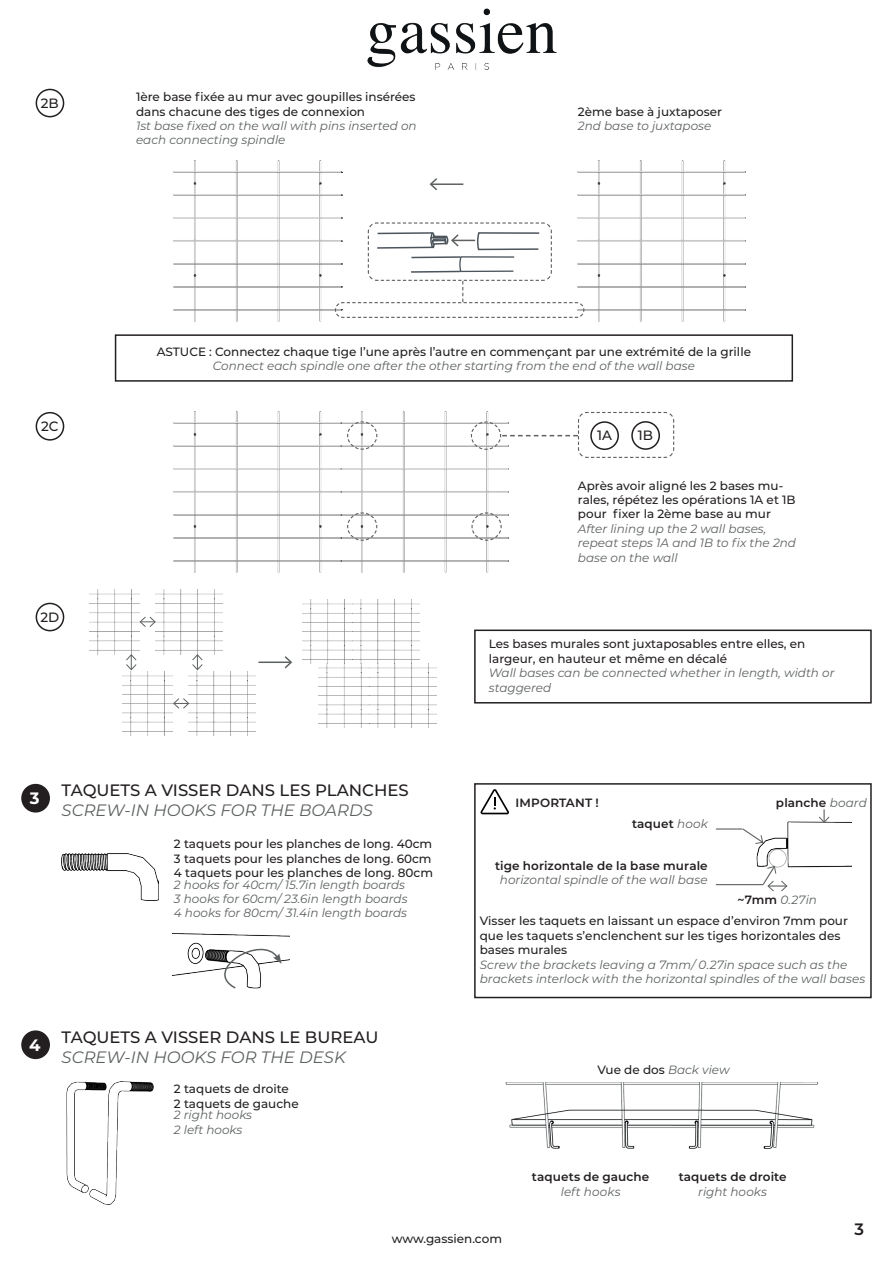
<style>
.page{position:relative;width:893px;height:1263px;background:#fff}
.page>*{position:absolute;margin:0;border:0;box-sizing:border-box;transform-origin:0 0}
.t1{font:500 16.5px "Montserrat";color:#231f20}
.t2{font:italic 16.5px "Montserrat";color:#5d6162}
.t3{font:700 16.5px "Montserrat";color:#fff}
.t4{font:600 16.5px "Montserrat";color:#231f20}
.t5{font:500 13.5px "Montserrat";color:#231f20}
.t6{font:500 12px/14.4px "Montserrat";color:#231f20}
.t7{font:italic 12px/14.4px "Montserrat";color:#5d6162}
.t8{font:600 12px "Montserrat";letter-spacing:.01em;color:#231f20}
.s1{font-weight:400;font-style:italic;color:#5d6162}
.s2{font-weight:600;font-style:normal;color:#231f20}
</style>
<div class="page">
<img style="left:367px;top:8px;width:190px;height:62px">
<div style="left:36px;top:603px;width:28px;height:28px;border:2px solid #231f20;border-radius:50%"></div>
<div style="left:474px;top:629px;width:398px;height:74px;border:2px solid #231f20"></div>
<div style="left:36px;top:89px;width:28px;height:28px;border:2px solid #231f20;border-radius:50%"></div>
<img style="left:578px;top:161px;width:167px;height:161px">
<img style="left:174px;top:161px;width:167px;height:161px">
<hr style="left:431px;top:183px;width:32px;height:2px;background:#5d6162">
<svg style="left:429px;top:178px;width:10px;height:13px"></svg>
<svg style="left:334px;top:218px;width:251px;height:100px"></svg>
<div style="left:36px;top:412px;width:28px;height:29px;border:2px solid #231f20;border-radius:50%"></div>
<img style="left:174px;top:412px;width:334px;height:161px">
<svg style="left:470px;top:411px;width:205px;height:47px"></svg>
<div style="left:591px;top:422px;width:27px;height:27px;background:#fff;border-radius:50%"></div>
<div style="left:590px;top:421px;width:29px;height:29px;border:2px solid #231f20;border-radius:50%"></div>
<div style="left:632px;top:422px;width:27px;height:27px;background:#fff;border-radius:50%"></div>
<div style="left:631px;top:421px;width:29px;height:29px;border:2px solid #231f20;border-radius:50%"></div>
<svg style="left:471px;top:512px;width:31px;height:29px"></svg>
<svg style="left:347px;top:421px;width:31px;height:29px"></svg>
<svg style="left:347px;top:512px;width:31px;height:29px"></svg>
<div style="left:115px;top:334px;width:678px;height:48px;border:2px solid #231f20"></div>
<img style="left:156px;top:590px;width:67px;height:64px">
<img style="left:89px;top:590px;width:51px;height:64px">
<img style="left:189px;top:671px;width:67px;height:65px">
<img style="left:122px;top:671px;width:51px;height:65px">
<img style="left:302px;top:599px;width:118px;height:64px">
<img style="left:319px;top:663px;width:117px;height:65px">
<svg style="left:139px;top:616px;width:17px;height:12px"></svg>
<svg style="left:173px;top:697px;width:17px;height:12px"></svg>
<svg style="left:126px;top:654px;width:11px;height:17px"></svg>
<svg style="left:192px;top:654px;width:11px;height:17px"></svg>
<hr style="left:258px;top:661px;width:33px;height:2px;background:#5d6162">
<svg style="left:283px;top:656px;width:9px;height:13px"></svg>
<div style="left:22px;top:785px;width:27px;height:27px;background:#231f20;border-radius:50%"></div>
<div style="left:21px;top:784px;width:29px;height:28px;border:2px solid #231f20;border-radius:50%"></div>
<img style="left:62px;top:853px;width:96px;height:48px">
<svg style="left:480px;top:789px;width:29px;height:25px"></svg>
<img style="left:173px;top:933px;width:117px;height:43px">
<svg style="left:201px;top:933px;width:81px;height:56px"></svg>
<img style="left:756px;top:821px;width:96px;height:47px">
<svg style="left:818px;top:809px;width:12px;height:15px"></svg>
<svg style="left:762px;top:865px;width:26px;height:27px"></svg>
<hr style="left:716px;top:884px;width:47px;height:1px;background:#5d6162">
<svg style="left:716px;top:827px;width:48px;height:17px"></svg>
<div style="left:474px;top:783px;width:398px;height:215px;border:2px solid #231f20"></div>
<div style="left:22px;top:1031px;width:27px;height:27px;background:#231f20;border-radius:50%"></div>
<div style="left:21px;top:1030px;width:29px;height:29px;border:2px solid #231f20;border-radius:50%"></div>
<img style="left:67px;top:1081px;width:86px;height:124px">
<img style="left:505px;top:1082px;width:314px;height:67px">
<p class="t5" style="left:41px;top:94px;width:19px">2B</p>
<p class="t6" style="left:136px;top:89px;width:281px">1ère base fixée au mur avec goupilles insérées dans chacune des tiges de connexion</p>
<p class="t7" style="left:136px;top:118px;width:282px">1st base fixed on the wall with pins inserted on each connecting spindle</p>
<p class="t6" style="left:578px;top:104px;width:146px">2ème base à juxtaposer</p>
<p class="t7" style="left:578px;top:118px;width:135px">2nd base to juxtapose</p>
<p class="t5" style="left:41px;top:417px;width:19px">2C</p>
<p class="t5" style="left:40px;top:607px;width:20px">2D</p>
<p class="t6" style="left:157px;top:344px;width:596px">ASTUCE : Connectez chaque tige l’une après l’autre en commençant par une extrémité de la grille</p>
<p class="t7" style="left:213px;top:358px;width:484px">Connect each spindle one after the other starting from the end of the wall base</p>
<p class="t5" style="left:597px;top:426px;width:16px">1A</p>
<p class="t5" style="left:638px;top:426px;width:17px">1B</p>
<p class="t6" style="left:578px;top:478px;width:219px">Après avoir aligné les 2 bases mu&shy;rales, répétez les opérations 1A et 1B pour fixer la 2ème base au mur</p>
<p class="t7" style="left:578px;top:521px;width:220px">After lining up the 2 wall bases, repeat steps 1A and 1B to fix the 2nd base on the wall</p>
<p class="t6" style="left:489px;top:636px;width:318px">Les bases murales sont juxtaposables entre elles, en largeur, en hauteur et même en décalé</p>
<p class="t7" style="left:489px;top:665px;width:347px">Wall bases can be connected whether in length, width or staggered</p>
<h1 class="t3" style="left:30px;top:786px;width:11px">3</h1>
<h1 class="t3" style="left:29px;top:1033px;width:13px">4</h1>
<h1 class="t1" style="left:62px;top:779px;width:349px">TAQUETS A VISSER DANS LES PLANCHES</h1>
<h1 class="t2" style="left:62px;top:799px;width:313px">SCREW-IN HOOKS FOR THE BOARDS</h1>
<p class="t6" style="left:174px;top:836px;width:261px">2 taquets pour les planches de long. 40cm<br>3 taquets pour les planches de long. 60cm<br>4 taquets pour les planches de long. 80cm</p>
<p class="t7" style="left:174px;top:877px;width:235px">2 hooks for 40cm/ 15.7in length boards<br>3 hooks for 60cm/ 23.6in length boards<br>4 hooks for 80cm/ 31.4in length boards</p>
<h1 class="t1" style="left:62px;top:1025px;width:318px">TAQUETS A VISSER DANS LE BUREAU</h1>
<h1 class="t2" style="left:62px;top:1045px;width:286px">SCREW-IN HOOKS FOR THE DESK</h1>
<p class="t6" style="left:174px;top:1081px;width:126px">2 taquets de droite<br>2 taquets de gauche</p>
<p class="t7" style="left:174px;top:1107px;width:80px">2 right hooks<br>2 left hooks</p>
<p class="t8" style="left:516px;top:794px;width:85px">IMPORTANT !</p>
<p class="t8" style="left:776px;top:794px;width:92px">planche <span class="s1">board</span></p>
<p class="t8" style="left:632px;top:816px;width:77px">taquet <span class="s1">hook</span></p>
<p class="t8" style="left:495px;top:857px;width:214px">tige horizontale de la base murale</p>
<p class="t7" style="left:500px;top:872px;width:209px">horizontal spindle of the wall base</p>
<p class="t7" style="left:737px;top:892px;width:81px"><span class="s2">~7mm</span> 0.27in</p>
<p class="t6" style="left:480px;top:913px;width:370px">Visser les taquets en laissant un espace d’environ 7mm pour que les taquets s’enclenchent sur les tiges horizontales des bases murales</p>
<p class="t7" style="left:480px;top:957px;width:387px">Screw the brackets leaving a 7mm/ 0.27in space such as the brackets interlock with the horizontal spindles of the wall bases</p>
<p class="t6" style="left:597px;top:1062px;width:134px">Vue de dos <span class="s1">Back view</span></p>
<p class="t8" style="left:532px;top:1168px;width:119px">taquets de gauche</p>
<p class="t7" style="left:561px;top:1184px;width:61px">left hooks</p>
<p class="t8" style="left:679px;top:1168px;width:110px">taquets de droite</p>
<p class="t7" style="left:698px;top:1184px;width:70px">right hooks</p>
<p class="t6" style="left:392px;top:1230px;width:112px">www.gassien.com</p>
<h1 class="t4" style="left:855px;top:1217px;width:11px">3</h1>
</div>
